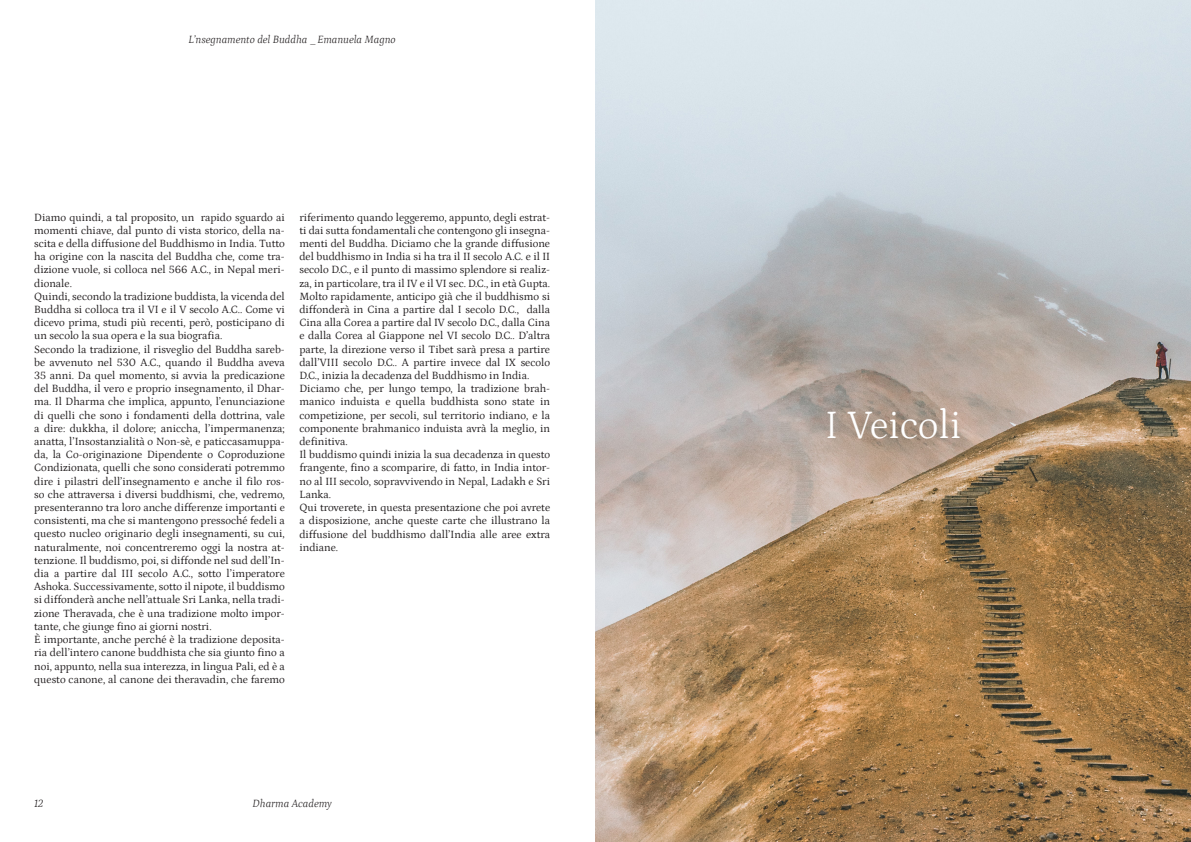
<style>
.page{position:relative;width:1191px;height:842px;background:#fff}
.page>*{position:absolute;margin:0;border:0;box-sizing:border-box;transform-origin:0 0}
.t1{font:300 40px "Petrona";color:#fff}
.t2{font:11px/13.2px "Petrona";color:#231f20;text-align:justify}
.t3{font:italic 300 11px "Petrona";color:#231f20}
</style>
<div class="page">
<img style="left:595px;top:0;width:596px;height:842px">
<p class="t3" style="left:188px;top:32px;width:209px">L’nsegnamento del Buddha _Emanuela Magno</p>
<p class="t2" style="left:34px;top:210px;width:252px">Diamo quindi, a tal proposito, un rapido sguardo ai momenti chiave, dal punto di vista storico, della na&shy;scita e della diffusione del Buddhismo in India. Tutto ha origine con la nascita del Buddha che, come tra&shy;dizione vuole, si colloca nel 566 A.C., in Nepal meri&shy;dionale.</p>
<p class="t2" style="left:34px;top:289px;width:252px">Quindi, secondo la tradizione buddista, la vicenda del Buddha si colloca tra il VI e il V secolo A.C.. Come vi dicevo prima, studi più recenti, però, posticipano di un secolo la sua opera e la sua biografia.</p>
<p class="t2" style="left:34px;top:342px;width:252px">Secondo la tradizione, il risveglio del Buddha sareb&shy;be avvenuto nel 530 A.C., quando il Buddha aveva 35 anni. Da quel momento, si avvia la predicazione del Buddha, il vero e proprio insegnamento, il Dhar&shy;ma. Il Dharma che implica, appunto, l’enunciazione di quelli che sono i fondamenti della dottrina, vale a dire: dukkha, il dolore; aniccha, l’impermanenza; anatta, l’Insostanzialità o Non-sè, e paticcasamuppa&shy;da, la Co-originazione Dipendente o Coproduzione Condizionata, quelli che sono considerati potremmo dire i pilastri dell’insegnamento e anche il filo ros&shy;so che attraversa i diversi buddhismi, che, vedremo, presenteranno tra loro anche differenze importanti e consistenti, ma che si mantengono pressoché fedeli a questo nucleo originario degli insegnamenti, su cui, naturalmente, noi concentreremo oggi la nostra at&shy;tenzione. Il buddismo, poi, si diffonde nel sud dell’In&shy;dia a partire dal III secolo A.C., sotto l’imperatore Ashoka. Successivamente, sotto il nipote, il buddismo si diffonderà anche nell’attuale Sri Lanka, nella tradi&shy;zione Theravada, che è una tradizione molto impor&shy;tante, che giunge fino ai giorni nostri.</p>
<p class="t2" style="left:34px;top:632px;width:252px">È importante, anche perché è la tradizione deposita&shy;ria dell’intero canone buddhista che sia giunto fino a noi, appunto, nella sua interezza, in lingua Pali, ed è a questo canone, al canone dei theravadin, che faremo</p>
<p class="t2" style="left:299px;top:210px;width:252px">riferimento quando leggeremo, appunto, degli estrat&shy;ti dai sutta fondamentali che contengono gli insegna&shy;menti del Buddha. Diciamo che la grande diffusione del buddhismo in India si ha tra il II secolo A.C. e il II secolo D.C., e il punto di massimo splendore si realiz&shy;za, in particolare, tra il IV e il VI sec. D.C., in età Gupta.<br>Molto rapidamente, anticipo già che il buddhismo si diffonderà in Cina a partire dal I secolo D.C., dalla Cina alla Corea a partire dal IV secolo D.C., dalla Cina e dalla Corea al Giappone nel VI secolo D.C.. D’altra parte, la direzione verso il Tibet sarà presa a partire dall’VIII secolo D.C.. A partire invece dal IX secolo D.C., inizia la decadenza del Buddhismo in India.</p>
<p class="t2" style="left:299px;top:381px;width:252px">Diciamo che, per lungo tempo, la tradizione brah&shy;manico induista e quella buddhista sono state in competizione, per secoli, sul territorio indiano, e la componente brahmanico induista avrà la meglio, in definitiva.</p>
<p class="t2" style="left:299px;top:447px;width:252px">Il buddismo quindi inizia la sua decadenza in questo frangente, fino a scomparire, di fatto, in India intor&shy;no al III secolo, sopravvivendo in Nepal, Ladakh e Sri Lanka.</p>
<p class="t2" style="left:299px;top:500px;width:252px">Qui troverete, in questa presentazione che poi avrete a disposizione, anche queste carte che illustrano la diffusione del buddhismo dall’India alle aree extra indiane.</p>
<p class="t3" style="left:34px;top:795px;width:11px">12</p>
<p class="t3" style="left:253px;top:795px;width:80px">Dharma Academy</p>
<p class="t1" style="left:824px;top:395px;width:138px">I Veicoli</p>
</div>
